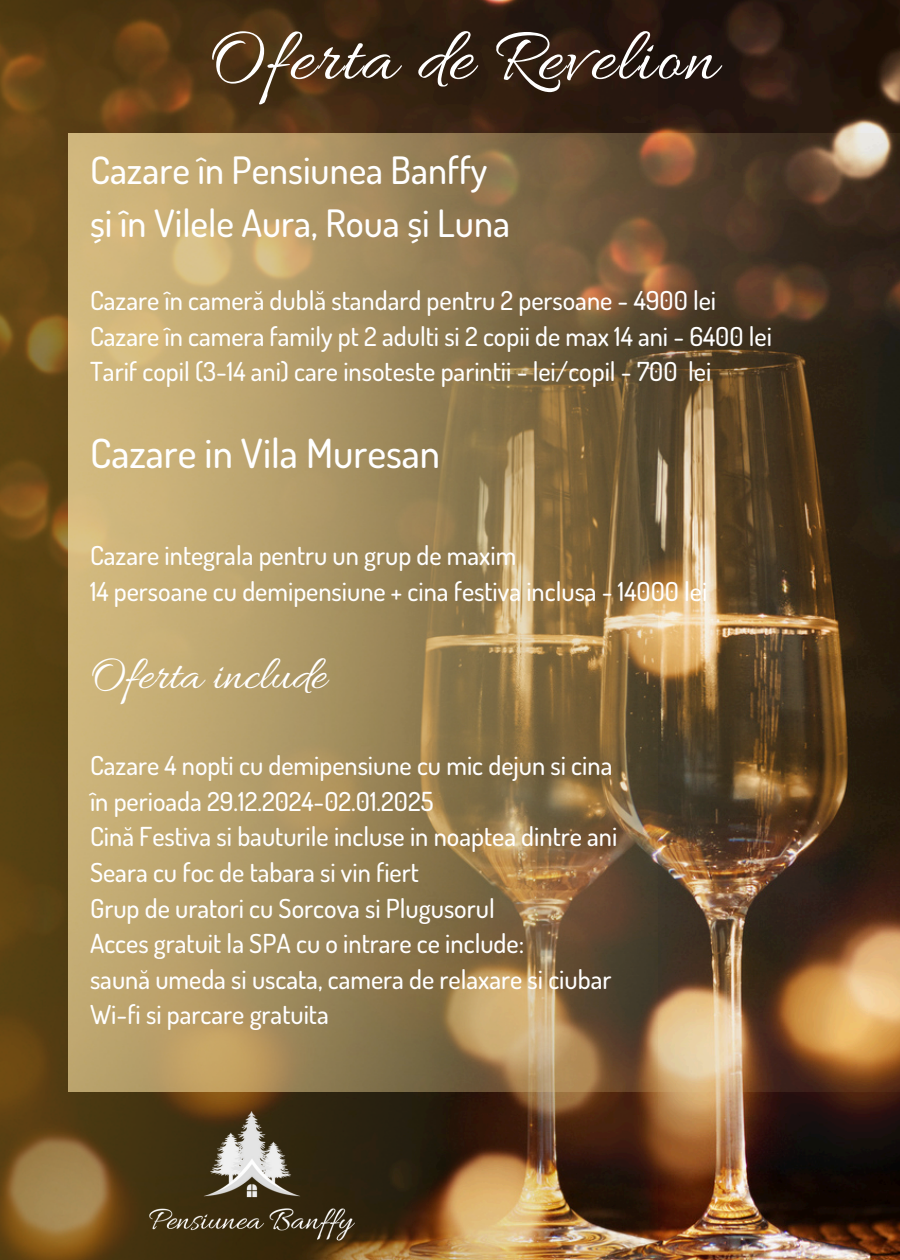
<style>
.page{position:relative;width:900px;height:1260px;background:#fff}
.page>*{position:absolute;margin:0;border:0;box-sizing:border-box;transform-origin:0 0}
.t1{font:77.5px "Allura";letter-spacing:.025em;color:#fff}
.t2{font:48.75px "Allura";color:#fff}
.t3{font:500 40.25px "Dosis";color:#fff}
.t4{font:500 37.75px/52.5px "Dosis";color:#fff}
.t5{font:500 26.25px "Dosis";color:#fff}
</style>
<div class="page">
<img style="left:657px;top:0;width:243px;height:1260px">
<img style="left:0;top:0;width:657px;height:1260px">
<img style="left:69px;top:134px;width:831px;height:958px">
<img style="left:150px;top:1112px;width:204px;height:129px">
<p class="t1" style="left:209px;top:15px;width:510px">Oferta de Revelion</p>
<h1 class="t4" style="left:90px;top:143px;width:421px">Cazare în Pensiunea Banffy și în Vilele Aura, Roua și Luna</h1>
<p class="t5" style="left:90px;top:283px;width:628px">Cazare în cameră dublă standard pentru 2 persoane - 4900 lei</p>
<h3 class="t5" style="left:90px;top:319px;width:684px">Cazare în camera family pt 2 adulti si 2 copii de max 14 ani - 6400 lei</h3>
<p class="t5" style="left:90px;top:354px;width:623px">Tarif copil (3-14 ani) care insoteste parintii - lei/copil - 700 lei</p>
<p class="t3" style="left:90px;top:426px;width:352px">Cazare in Vila Muresan</p>
<p class="t5" style="left:90px;top:538px;width:428px">Cazare integrala pentru un grup de maxim</p>
<h3 class="t5" style="left:90px;top:574px;width:619px">14 persoane cu demipensiune + cina festiva inclusa - 14000 lei</h3>
<p class="t2" style="left:90px;top:648px;width:238px">Oferta include</p>
<p class="t5" style="left:90px;top:748px;width:524px">Cazare 4 nopti cu demipensiune cu mic dejun si cina</p>
<h2 class="t5" style="left:90px;top:784px;width:345px">în perioada 29.12.2024-02.01.2025</h2>
<p class="t5" style="left:90px;top:819px;width:529px">Cină Festiva si bauturile incluse in noaptea dintre ani</p>
<p class="t5" style="left:90px;top:855px;width:330px">Seara cu foc de tabara si vin fiert</p>
<p class="t5" style="left:90px;top:891px;width:406px">Grup de uratori cu Sorcova si Plugusorul</p>
<p class="t5" style="left:90px;top:926px;width:436px">Acces gratuit la SPA cu o intrare ce include:</p>
<p class="t5" style="left:90px;top:962px;width:523px">saună umeda si uscata, camera de relaxare si ciubar</p>
<p class="t5" style="left:90px;top:998px;width:240px">Wi-fi si parcare gratuita</p>
</div>
